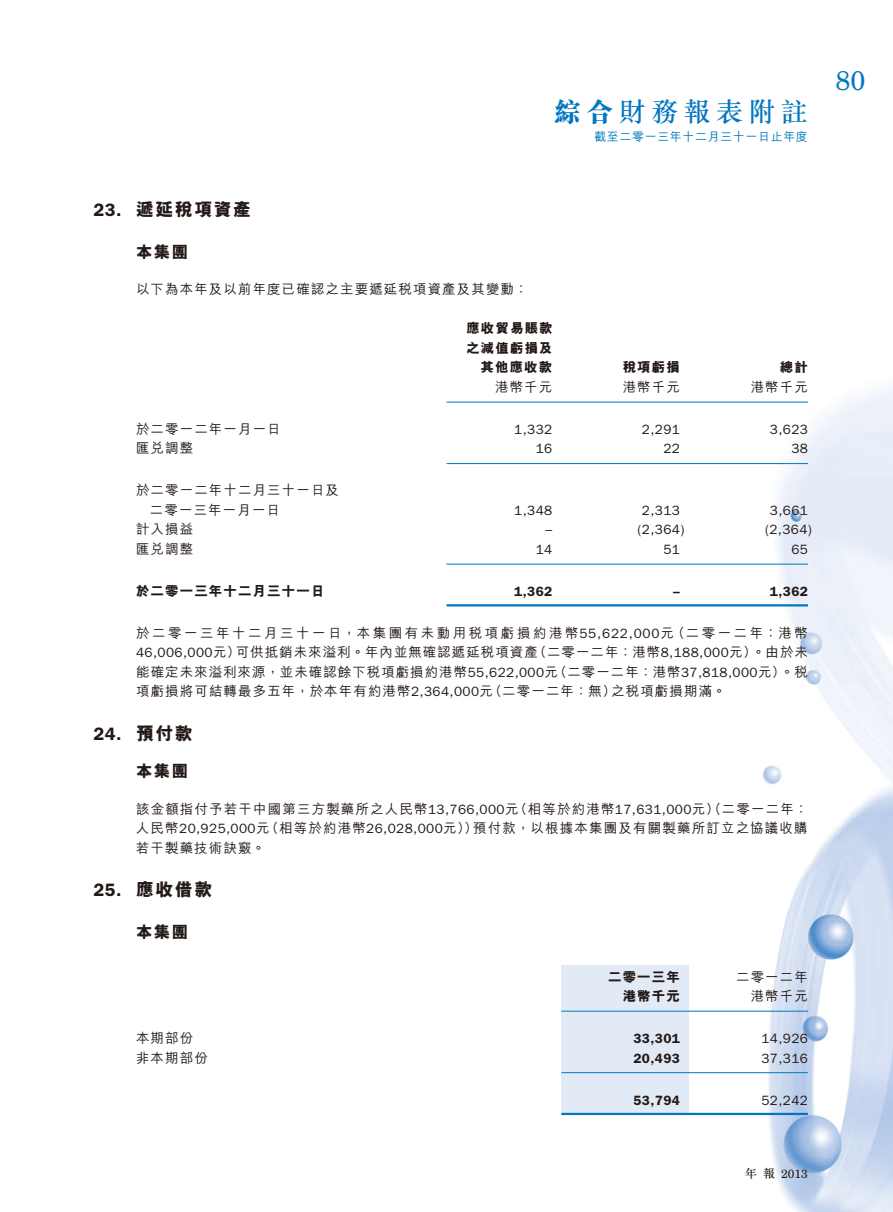
<style>
.page{position:relative;width:893px;height:1212px;background:#fff}
.page>*{position:absolute;margin:0;border:0;box-sizing:border-box;transform-origin:0 0}
.t1{font:500 27px "M Sung HK";letter-spacing:.2em;color:#0077c0}
.t2{font:27px "New Century Schlbk LT Std";color:#0077c0}
.t3{font:800 18px "M Hei HK";letter-spacing:.08em;color:#231916}
.t4{font:600 18px "ITC Franklin Gothic Std";color:#231916}
.t5{font:800 16.5px "M Hei HK";letter-spacing:.08em;color:#231916}
.t6{font:500 13.5px/19.5px "M Hei HK";letter-spacing:.08em;color:#231916}
.t7{font:13.5px "ITC Franklin Gothic Std";letter-spacing:.03em;color:#231916}
.t8{font:500 13.5px/19.5px "M Hei HK";letter-spacing:.185em;color:#231916}
.t9{font:800 13.5px/19.5px "M Hei HK";letter-spacing:.08em;color:#231916}
.t10{font:600 13.5px "ITC Franklin Gothic Std";letter-spacing:.03em;color:#231916}
.t11{font:500 12px "M Hei HK";letter-spacing:.05em;color:#0077c0}
.t12{font:12px "New Century Schlbk LT Std";color:#231916}
.t13{font:500 12px "M Sung HK";color:#231916}
.s1{font-weight:800}
.s2{font-family:"ITC Franklin Gothic Std";font-weight:400}
.s3{font-family:"M Hei HK";font-weight:500}
</style>
<div class="page">
<img style="left:739px;top:389px;width:154px;height:823px">
<hr style="left:446px;top:402px;width:362px;height:1px;background:#0077c0">
<hr style="left:446px;top:463px;width:362px;height:1px;background:#0077c0">
<hr style="left:446px;top:564px;width:362px;height:1px;background:#0077c0">
<hr style="left:446px;top:604px;width:362px;height:2px;background:#0077c0">
<div style="left:561px;top:965px;width:128px;height:149px;background:#e2eaf6"></div>
<hr style="left:561px;top:1011px;width:247px;height:1px;background:#0077c0">
<hr style="left:561px;top:1072px;width:247px;height:1px;background:#0077c0">
<hr style="left:561px;top:1113px;width:247px;height:2px;background:#0077c0">
<h1 class="t1" style="left:554px;top:93px;width:255px"><span class="s1">綜合</span>財務報表附註</h1>
<p class="t11" style="left:594px;top:128px;width:215px">截至二零一三年十二月三十一日止年度</p>
<h2 class="t4" style="left:94px;top:199px;width:30px">23.</h2>
<h2 class="t4" style="left:94px;top:723px;width:30px">24.</h2>
<h2 class="t4" style="left:94px;top:879px;width:30px">25.</h2>
<h2 class="t3" style="left:136px;top:197px;width:117px">遞延稅項資產</h2>
<p class="t5" style="left:136px;top:241px;width:54px">本集團</p>
<p class="t6" style="left:136px;top:279px;width:393px">以下為本年及以前年度已確認之主要遞延稅項資產及其變動：</p>
<p class="t9" style="left:466px;top:319px;width:88px">應收貿易賬款之減值虧損及</p>
<p class="t9" style="left:481px;top:358px;width:73px">其他應收款</p>
<p class="t9" style="left:623px;top:358px;width:59px">稅項虧損</p>
<p class="t9" style="left:780px;top:358px;width:30px">總計</p>
<p class="t6" style="left:495px;top:376px;width:59px">港幣千元</p>
<p class="t6" style="left:623px;top:376px;width:59px">港幣千元</p>
<p class="t6" style="left:751px;top:376px;width:59px">港幣千元</p>
<p class="t6" style="left:136px;top:418px;width:146px">於二零一二年一月一日</p>
<p class="t7" style="left:514px;top:422px;width:40px">1,332</p>
<p class="t7" style="left:642px;top:422px;width:40px">2,291</p>
<p class="t7" style="left:770px;top:422px;width:40px">3,623</p>
<p class="t6" style="left:136px;top:438px;width:59px">匯兌調整</p>
<p class="t6" style="left:136px;top:480px;width:205px">於二零一二年十二月三十一日及</p>
<p class="t7" style="left:536px;top:441px;width:18px">16</p>
<p class="t7" style="left:663px;top:441px;width:18px">22</p>
<p class="t7" style="left:791px;top:441px;width:18px">38</p>
<p class="t6" style="left:150px;top:499px;width:132px">二零一三年一月一日</p>
<p class="t7" style="left:514px;top:503px;width:40px">1,348</p>
<p class="t7" style="left:642px;top:503px;width:40px">2,313</p>
<p class="t7" style="left:770px;top:503px;width:40px">3,661</p>
<p class="t6" style="left:136px;top:519px;width:59px">計入損益</p>
<p class="t7" style="left:546px;top:522px;width:8px">–</p>
<p class="t7" style="left:637px;top:522px;width:48px">)2,364(</p>
<p class="t7" style="left:765px;top:522px;width:48px">)2,364(</p>
<p class="t6" style="left:136px;top:538px;width:59px">匯兌調整</p>
<p class="t7" style="left:536px;top:542px;width:18px">14</p>
<p class="t7" style="left:663px;top:542px;width:18px">51</p>
<p class="t7" style="left:791px;top:542px;width:18px">65</p>
<p class="t9" style="left:136px;top:581px;width:190px">於二零一三年十二月三十一日</p>
<p class="t10" style="left:514px;top:583px;width:40px">1,362</p>
<p class="t10" style="left:673px;top:583px;width:8px">–</p>
<p class="t10" style="left:770px;top:583px;width:40px">1,362</p>
<p class="t8" style="left:533px;top:622px;width:276px;text-indent:-397px">於二零一三年十二月三十一日，本集團有未動用稅項虧損約港幣<span class="s2">55,622,000</span>元<br>（二零一二年：港幣<span class="s2">8,188,000</span>元）。由於未</p>
<p class="t6" style="left:671px;top:622px;width:138px">（二零一二年：港幣</p>
<p class="t6" style="left:236px;top:642px;width:304px">可供抵銷未來溢利。年內並無確認遞延稅項資產</p>
<p class="t7" style="left:136px;top:645px;width:106px">46,006,000<span class="s3">元）</span></p>
<p class="t6" style="left:136px;top:661px;width:423px">能確定未來溢利來源，並未確認餘下稅項虧損約港幣<span class="s2">55,622,000</span>元</p>
<p class="t6" style="left:553px;top:661px;width:256px">（二零一二年：港幣<span class="s2">37,818,000</span>元）。稅</p>
<p class="t6" style="left:136px;top:681px;width:358px">項虧損將可結轉最多五年，於本年有約港幣<span class="s2">2,364,000</span>元</p>
<h2 class="t3" style="left:136px;top:721px;width:58px">預付款</h2>
<p class="t6" style="left:488px;top:681px;width:129px">（二零一二年：無）</p>
<p class="t6" style="left:611px;top:681px;width:116px">之稅項虧損期滿。</p>
<p class="t5" style="left:136px;top:760px;width:54px">本集團</p>
<p class="t6" style="left:473px;top:798px;width:336px;text-indent:-337px">該金額指付予若干中國第三方製藥所之人民幣<span class="s2">13,766,000</span>元<br>預付款，以根據本集團及有關製藥所訂立之協議收購</p>
<p class="t6" style="left:514px;top:798px;width:295px">（相等於約港幣<span class="s2">17,631,000</span>元）（二零一二年：</p>
<p class="t6" style="left:265px;top:817px;width:214px">（相等於約港幣<span class="s2">26,028,000</span>元））</p>
<p class="t7" style="left:136px;top:821px;width:135px"><span class="s3">人民幣</span>20,925,000<span class="s3">元</span></p>
<p class="t6" style="left:136px;top:837px;width:131px">若干製藥技術訣竅。</p>
<h2 class="t3" style="left:136px;top:877px;width:78px">應收借款</h2>
<p class="t5" style="left:136px;top:920px;width:54px">本集團</p>
<p class="t6" style="left:136px;top:1027px;width:59px">本期部份</p>
<p class="t6" style="left:136px;top:1047px;width:73px">非本期部份</p>
<p class="t9" style="left:608px;top:967px;width:73px">二零一三年</p>
<p class="t6" style="left:736px;top:966px;width:73px">二零一二年</p>
<p class="t9" style="left:623px;top:986px;width:59px">港幣千元</p>
<p class="t6" style="left:751px;top:985px;width:59px">港幣千元</p>
<p class="t10" style="left:633px;top:1030px;width:48px">33,301</p>
<p class="t7" style="left:761px;top:1031px;width:48px">14,926</p>
<p class="t10" style="left:633px;top:1050px;width:48px">20,493</p>
<p class="t7" style="left:761px;top:1050px;width:48px">37,316</p>
<p class="t10" style="left:633px;top:1092px;width:48px">53,794</p>
<p class="t7" style="left:761px;top:1092px;width:48px">52,242</p>
<p class="t13" style="left:745px;top:1165px;width:31px">年報</p>
<p class="t12" style="left:781px;top:1166px;width:28px">2013</p>
<h1 class="t2" style="left:835px;top:64px;width:32px">80</h1>
</div>
